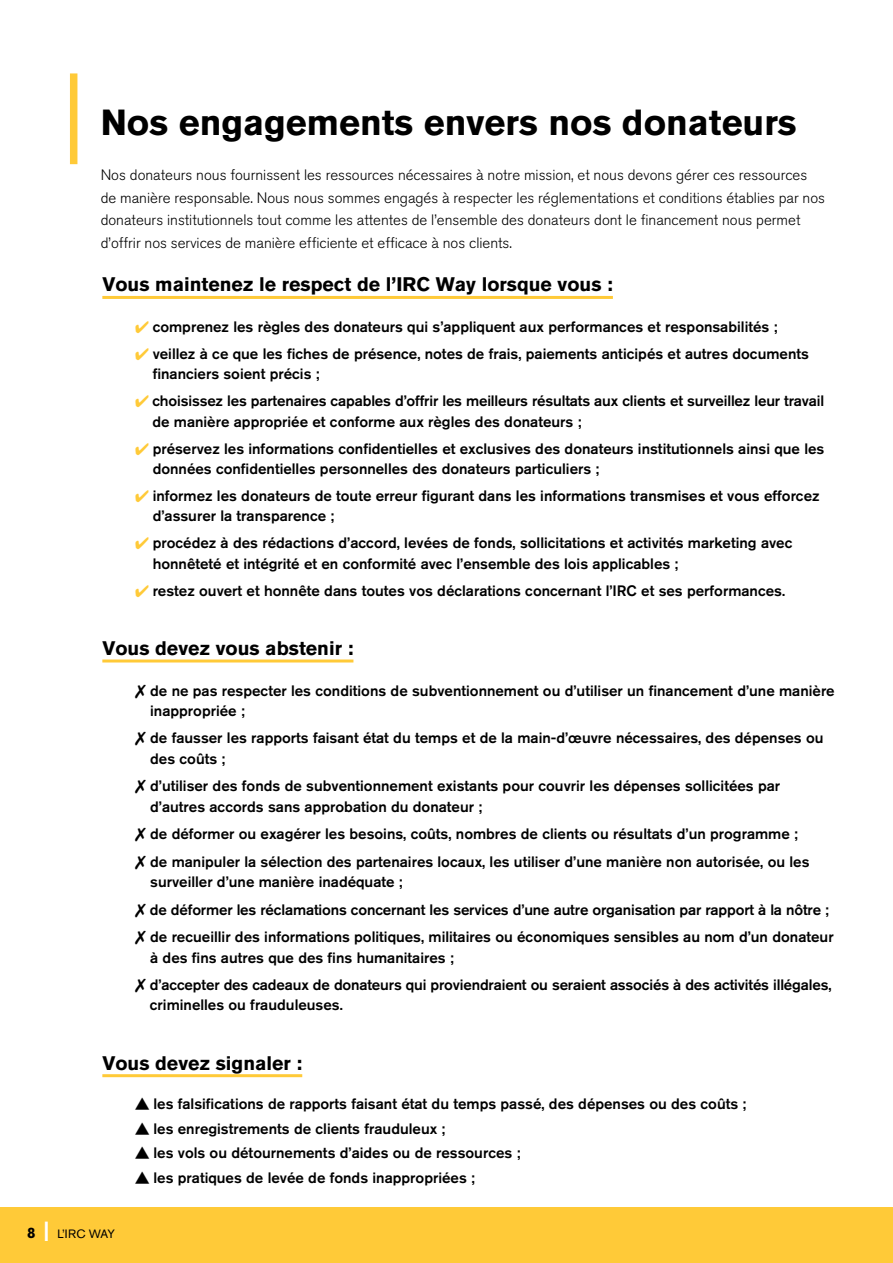
<style>
.page{position:relative;width:893px;height:1263px;background:#fff}
.page>*{position:absolute;margin:0;border:0;box-sizing:border-box;transform-origin:0 0}
.t1{font:700 36px "Akzidenz Grotesk BE";color:#000}
.t2{font:700 19.5px "Akzidenz Grotesk BE";color:#000}
.t3{font:500 15px/20.2px "Akzidenz Grotesk BE";color:#000}
.t4{font:300 15px/22.5px "Akzidenz Grotesk BE";color:#000}
.t5{font:12px "Akzidenz Grotesk BE";letter-spacing:-.01em;color:#000}
.s1{color:#ffca38}
.s2{font-weight:700;font-size:15px}
.s3{font-weight:700;font-size:21px;color:#fff}
</style>
<div class="page">
<div style="left:0;top:1207px;width:893px;height:56px;background:#ffca38"></div>
<div style="left:70px;top:73px;width:7px;height:91px;background:#ffca38"></div>
<hr style="left:102px;top:296px;width:511px;height:3px;background:#ffca38">
<hr style="left:102px;top:659px;width:251px;height:3px;background:#ffca38">
<hr style="left:102px;top:1074px;width:200px;height:3px;background:#ffca38">
<h1 class="t1" style="left:101px;top:102px;width:697px">Nos engagements envers nos donateurs</h1>
<p class="t4" style="left:101px;top:164px;width:726px">Nos donateurs nous fournissent les ressources nécessaires à notre mission, et nous devons gérer ces ressources de manière responsable. Nous nous sommes engagés à respecter les réglementations et conditions établies par nos donateurs institutionnels tout comme les attentes de l’ensemble des donateurs dont le financement nous permet d’offrir nos services de manière efficiente et efficace à nos clients.</p>
<h2 class="t2" style="left:102px;top:273px;width:512px">Vous maintenez le respect de l’IRC Way lorsque vous :</h2>
<p class="t3" style="left:135px;top:316px;width:644px"><span class="s1">✔</span> comprenez les règles des donateurs qui s’appliquent aux performances et responsabilités ;</p>
<p class="t3" style="left:153px;top:343px;width:658px;text-indent:-18px"><span class="s1">✔</span> veillez à ce que les fiches de présence, notes de frais, paiements anticipés et autres documents financiers soient précis ;</p>
<p class="t3" style="left:152px;top:391px;width:673px;text-indent:-18px"><span class="s1">✔</span> choisissez les partenaires capables d’offrir les meilleurs résultats aux clients et surveillez leur travail de manière appropriée et conforme aux règles des donateurs ;</p>
<p class="t3" style="left:153px;top:438px;width:673px;text-indent:-18px"><span class="s1">✔</span> préservez les informations confidentielles et exclusives des donateurs institutionnels ainsi que les données confidentielles personnelles des donateurs particuliers ;</p>
<p class="t3" style="left:153px;top:485px;width:668px;text-indent:-18px"><span class="s1">✔</span> informez les donateurs de toute erreur figurant dans les informations transmises et vous efforcez d’assurer la transparence ;</p>
<p class="t3" style="left:153px;top:533px;width:641px;text-indent:-18px"><span class="s1">✔</span> procédez à des rédactions d’accord, levées de fonds, sollicitations et activités marketing avec honnêteté et intégrité et en conformité avec l’ensemble des lois applicables ;</p>
<p class="t3" style="left:135px;top:580px;width:652px"><span class="s1">✔</span> restez ouvert et honnête dans toutes vos déclarations concernant l’IRC et ses performances.</p>
<h2 class="t2" style="left:102px;top:637px;width:253px">Vous devez vous abstenir :</h2>
<p class="t3" style="left:150px;top:680px;width:686px">de ne pas respecter les conditions de subventionnement ou d’utiliser un financement d’une manière inappropriée ;</p>
<p class="t3" style="left:150px;top:728px;width:675px">de fausser les rapports faisant état du temps et de la main-d’œuvre nécessaires, des dépenses ou des coûts ;</p>
<p class="t3" style="left:150px;top:776px;width:632px">d’utiliser des fonds de subventionnement existants pour couvrir les dépenses sollicitées par d’autres accords sans approbation du donateur ;</p>
<p class="t3" style="left:150px;top:820px;width:661px;line-height:27.6px">de déformer ou exagérer les besoins, coûts, nombres de clients ou résultats d’un programme ; de manipuler la sélection des partenaires locaux, les utiliser d’une manière non autorisée, ou les</p>
<p class="t3" style="left:150px;top:868px;width:685px;line-height:27.6px">surveiller d’une manière inadéquate ;<br>de déformer les réclamations concernant les services d’une autre organisation par rapport à la nôtre ; de recueillir des informations politiques, militaires ou économiques sensibles au nom d’un donateur</p>
<p class="t3" style="left:150px;top:943px;width:683px;line-height:27.6px">à des fins autres que des fins humanitaires ;<br>d’accepter des cadeaux de donateurs qui proviendraient ou seraient associés à des activités illégales,</p>
<p class="t3" style="left:150px;top:995px;width:194px">criminelles ou frauduleuses.</p>
<h2 class="t2" style="left:102px;top:1051px;width:201px">Vous devez signaler :</h2>
<p class="t3" style="left:135px;top:1093px;width:613px">▲ les falsifications de rapports faisant état du temps passé, des dépenses ou des coûts ;</p>
<p class="t3" style="left:135px;top:1118px;width:312px">▲ les enregistrements de clients frauduleux ;</p>
<p class="t3" style="left:135px;top:1143px;width:387px">▲ les vols ou détournements d’aides ou de ressources ;</p>
<p class="t3" style="left:135px;top:1167px;width:342px">▲ les pratiques de levée de fonds inappropriées ;</p>
<p class="t5" style="left:27px;top:1226px;width:89px"><span class="s2">8</span> <span class="s3">|</span> L’IRC WAY</p>
</div>
